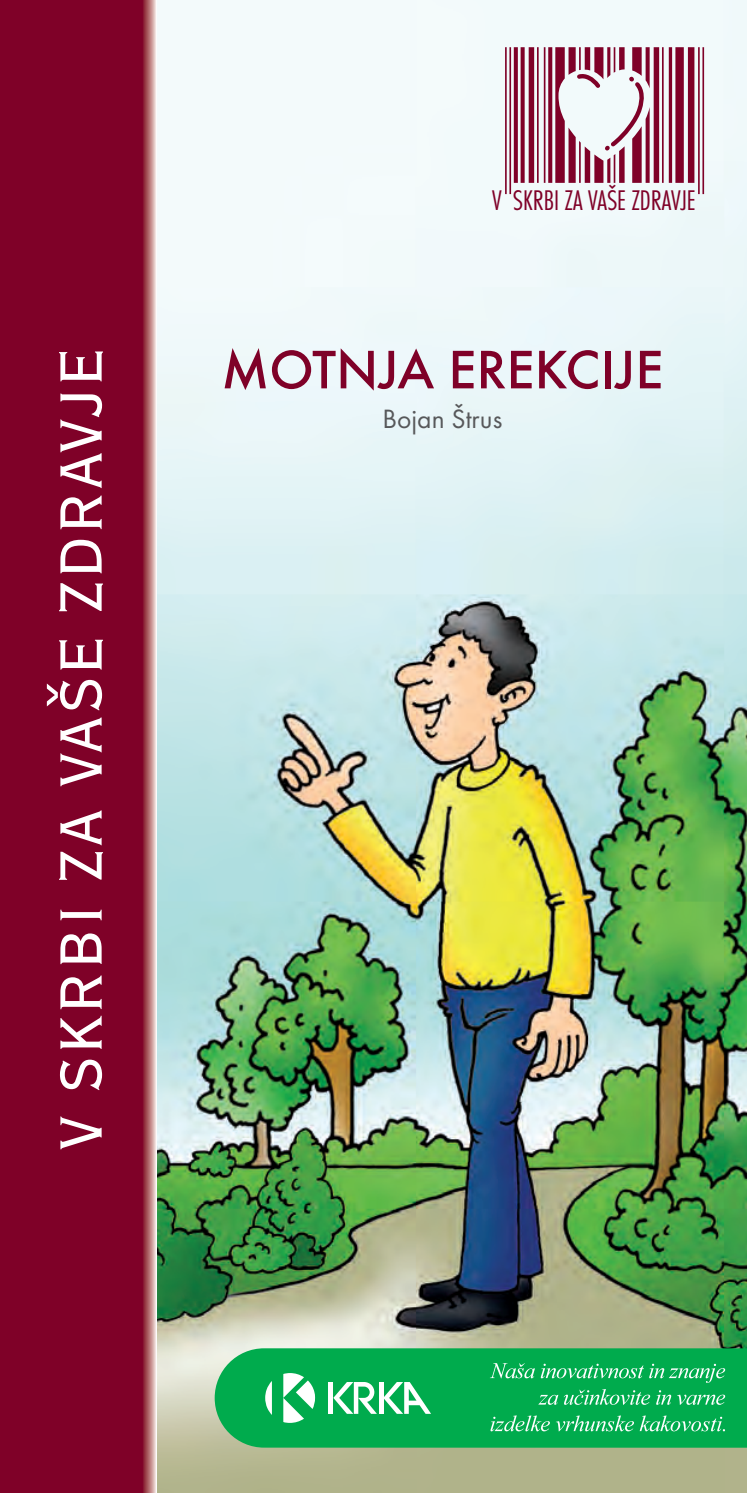
<style>
.page{position:relative;width:747px;height:1493px;background:#fff}
.page>*{position:absolute;margin:0;border:0;box-sizing:border-box;transform-origin:0 0}
.t1{font:78.25px "SS Copperplate Twenty Nine BC";letter-spacing:.01em;color:#fff}
.t2{font:500 56.25px "Futura TEE";color:#7f0128}
.t3{font:29.5px "Futura TEE Ligh Cond";color:#7f0128}
.t4{font:27.5px "Futura TEE";color:#57585a}
</style>
<div class="page">
<img style="left:157px;top:0;width:589px;height:1492px">
<div style="left:0;top:0;width:146px;height:1492px;background:#7f0128"></div>
<svg style="left:505px;top:47px;width:198px;height:147px"></svg>
<div style="left:214px;top:1348px;width:532px;height:99px;background:#00ab4d"></div>
<svg style="left:265px;top:1380px;width:7px;height:34px"></svg>
<svg style="left:283px;top:1372px;width:32px;height:50px"></svg>
<svg style="left:383px;top:1381px;width:48px;height:32px"></svg>
<svg style="left:333px;top:1381px;width:44px;height:32px"></svg>
<div style="left:378px;top:1381px;width:5px;height:32px;background:#fff"></div>
<div style="left:328px;top:1381px;width:5px;height:32px;background:#fff"></div>
<svg style="left:489px;top:1363px;width:45px;height:15px"></svg>
<svg style="left:540px;top:1363px;width:103px;height:15px;background:#3bbe76"></svg>
<svg style="left:649px;top:1363px;width:75px;height:19px"></svg>
<svg style="left:538px;top:1388px;width:111px;height:16px;background:#33bb70"></svg>
<svg style="left:655px;top:1390px;width:15px;height:14px"></svg>
<svg style="left:676px;top:1394px;width:48px;height:10px"></svg>
<svg style="left:490px;top:1415px;width:59px;height:16px"></svg>
<svg style="left:555px;top:1415px;width:78px;height:16px"></svg>
<svg style="left:639px;top:1415px;width:85px;height:16px"></svg>
<svg style="left:143px;top:0;width:13px;height:1492px;background:#b9787d"></svg>
<svg style="left:744px;top:0;width:3px;height:6px"></svg>
<h1 class="t1" style="left:43px;top:1150px;width:804px;rotate:-90deg">V SKRBI ZA VAŠE ZDRAVJE</h1>
<p class="t3" style="left:492px;top:183px;width:205px">V SKRBI ZA VAŠE ZDRAVJE</p>
<h2 class="t2" style="left:221px;top:336px;width:443px">MOTNJA EREKCIJE</h2>
<p class="t4" style="left:382px;top:402px;width:121px">Bojan Štrus</p>
</div>
